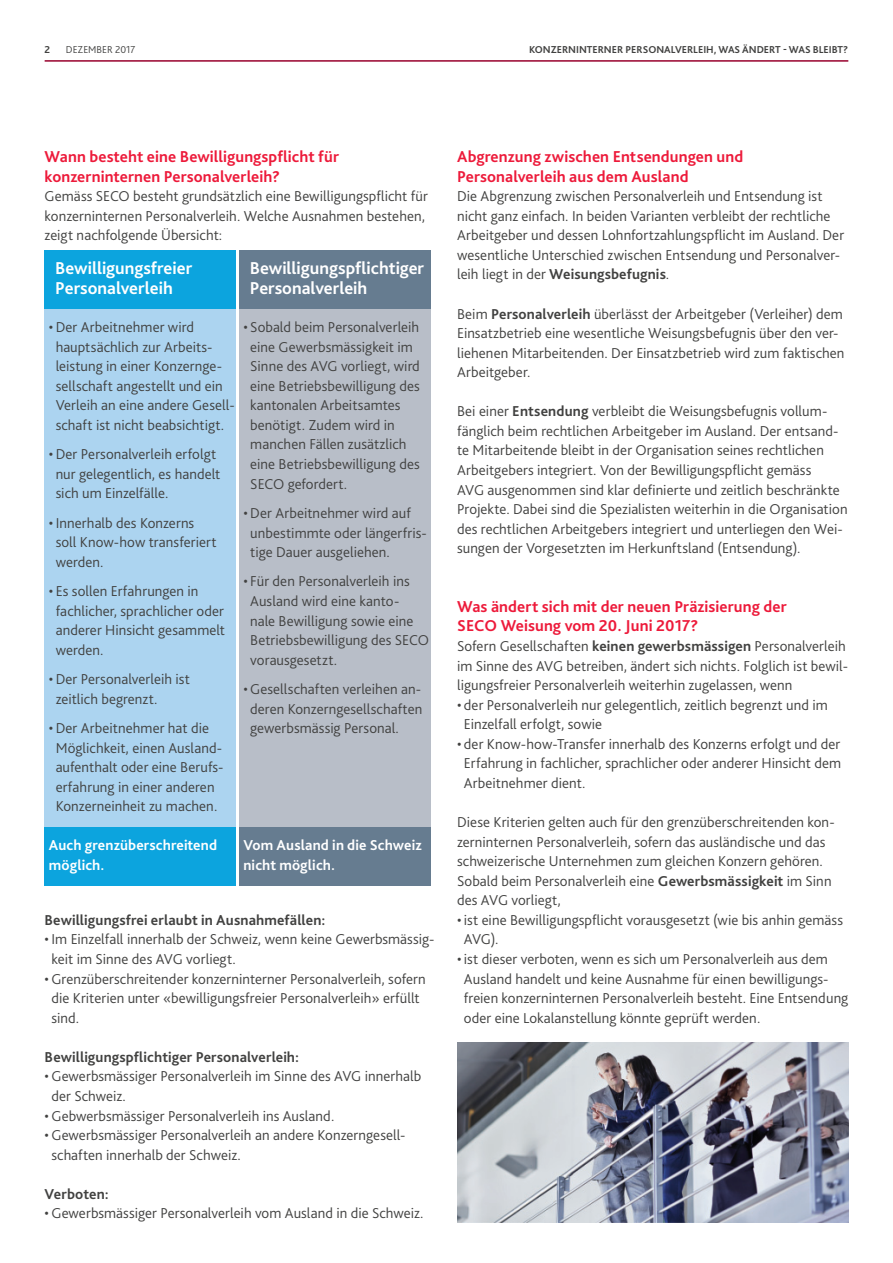
<style>
.page{position:relative;width:893px;height:1263px;background:#fff}
.page>*{position:absolute;margin:0;border:0;box-sizing:border-box;transform-origin:0 0}
.t1{font:700 18px/19.5px "Bliss Pro";color:#fff}
.t2{font:700 16.5px/19.5px "Bliss Pro";letter-spacing:.005em;color:#ed1a3a}
.t3{font:300 15px/19.5px "Bliss Pro";letter-spacing:.005em;color:#414140}
.t4{font:700 15px "Bliss Pro";letter-spacing:.005em;color:#414140}
.t5{font:700 15px/19.5px "Bliss Pro";letter-spacing:.01em;color:#fff}
.t6{font:700 10.5px "Bliss Pro";color:#414140}
.t7{font:300 10.5px "Bliss Pro";color:#414140}
.s1{font-weight:700}
</style>
<div class="page">
<div style="left:45px;top:827px;width:191px;height:59px;background:#0ca4de"></div>
<div style="left:45px;top:309px;width:191px;height:518px;background:#acd4f0"></div>
<hr style="left:45px;top:60px;width:803px;height:2px;background:#98012d">
<div style="left:45px;top:250px;width:191px;height:59px;background:#0ca4de"></div>
<div style="left:239px;top:827px;width:192px;height:59px;background:#667c90"></div>
<div style="left:239px;top:309px;width:192px;height:518px;background:#b8bec8"></div>
<div style="left:239px;top:250px;width:192px;height:59px;background:#667c90"></div>
<img style="left:457px;top:1042px;width:391px;height:181px">
<p class="t6" style="left:45px;top:45px;width:7px">2</p>
<p class="t7" style="left:66px;top:45px;width:71px">DEZEMBER 2017</p>
<p class="t6" style="left:529px;top:45px;width:321px">KONZERNINTERNER PERSONALVERLEIH, WAS ÄNDERT - WAS BLEIBT?</p>
<p class="t2" style="left:45px;top:148px;width:296px">Wann besteht eine Bewilligungspflicht für konzerninternen Personalverleih?</p>
<p class="t3" style="left:45px;top:188px;width:385px">Gemäss SECO besteht grundsätzlich eine Bewilligungspflicht für konzerninternen Personalverleih. Welche Ausnahmen bestehen, zeigt nachfolgende Übersicht:</p>
<p class="t1" style="left:55px;top:260px;width:139px">Bewilligungsfreier<br>Personalverleih</p>
<p class="t3" style="left:56px;top:319px;width:181px;text-indent:-7px">• Der Arbeitnehmer wird hauptsächlich zur Arbeits&shy;leistung in einer Konzernge&shy;sellschaft angestellt und ein<br>Verleih an eine andere Gesell&shy;schaft ist nicht beabsichtigt.</p>
<p class="t3" style="left:56px;top:446px;width:166px;text-indent:-7px">• Der Personalverleih erfolgt nur gelegentlich, es handelt sich um Einzelfälle.</p>
<p class="t3" style="left:56px;top:514px;width:162px;text-indent:-7px">• Innerhalb des Konzerns soll Know-how transferiert werden.</p>
<p class="t3" style="left:56px;top:583px;width:171px;text-indent:-7px">• Es sollen Erfahrungen in fachlicher, sprachlicher oder anderer Hinsicht gesammelt werden.</p>
<p class="t3" style="left:56px;top:671px;width:136px;text-indent:-7px">• Der Personalverleih ist zeitlich begrenzt.</p>
<p class="t3" style="left:56px;top:720px;width:169px;text-indent:-7px">• Der Arbeitnehmer hat die<br>Möglichkeit, einen Ausland&shy;aufenthalt oder eine Berufs&shy;erfahrung in einer anderen<br>Konzerneinheit zu machen.</p>
<p class="t5" style="left:49px;top:837px;width:170px">Auch grenzüberschreitend möglich.</p>
<p class="t1" style="left:250px;top:260px;width:176px">Bewilligungspflichtiger<br>Personalverleih</p>
<p class="t3" style="left:250px;top:319px;width:171px;text-indent:-7px">• Sobald beim Personalverleih eine Gewerbsmässigkeit im<br>Sinne des AVG vorliegt, wird eine Betriebsbewilligung des kantonalen Arbeitsamtes benötigt. Zudem wird in manchen Fällen zusätzlich eine Betriebsbewilligung des<br>SECO gefordert.</p>
<p class="t3" style="left:250px;top:505px;width:178px;text-indent:-7px">• Der Arbeitnehmer wird auf unbestimmte oder längerfris&shy;tige Dauer ausgeliehen.</p>
<p class="t3" style="left:250px;top:573px;width:180px;text-indent:-7px">• Für den Personalverleih ins<br>Ausland wird eine kanto-<br>nale Bewilligung sowie eine<br>Betriebsbewilligung des SECO vorausgesetzt.</p>
<p class="t3" style="left:250px;top:681px;width:174px;text-align:justify;text-indent:-7px">• Gesellschaften verleihen an&shy;deren Konzerngesellschaften gewerbsmässig Personal.</p>
<p class="t5" style="left:243px;top:837px;width:180px">Vom Ausland in die Schweiz nicht möglich.</p>
<p class="t4" style="left:45px;top:914px;width:282px">Bewilligungsfrei erlaubt in Ausnahmefällen:</p>
<p class="t3" style="left:51px;top:931px;width:385px;text-indent:-7px">• Im Einzelfall innerhalb der Schweiz, wenn keine Gewerbsmässig&shy;keit im Sinne des AVG vorliegt.</p>
<p class="t3" style="left:51px;top:970px;width:376px;text-indent:-7px">• Grenzüberschreitender konzerninterner Personalverleih, sofern die Kriterien unter «bewilligungsfreier Personalverleih» erfüllt sind.</p>
<p class="t4" style="left:45px;top:1051px;width:256px">Bewilligungspflichtiger Personalverleih:</p>
<p class="t3" style="left:51px;top:1068px;width:371px;text-indent:-7px">• Gewerbsmässiger Personalverleih im Sinne des AVG innerhalb der Schweiz.</p>
<p class="t3" style="left:45px;top:1107px;width:291px">• Gebwerbsmässiger Personalverleih ins Ausland.</p>
<p class="t3" style="left:51px;top:1127px;width:356px;text-indent:-7px">• Gewerbsmässiger Personalverleih an andere Konzerngesell&shy;schaften innerhalb der Schweiz.</p>
<p class="t4" style="left:45px;top:1188px;width:66px">Verboten:</p>
<p class="t3" style="left:45px;top:1205px;width:380px">• Gewerbsmässiger Personalverleih vom Ausland in die Schweiz.</p>
<p class="t2" style="left:457px;top:148px;width:288px">Abgrenzung zwischen Entsendungen und<br>Personalverleih aus dem Ausland</p>
<p class="t3" style="left:457px;top:188px;width:389px">Die Abgrenzung zwischen Personalverleih und Entsendung ist nicht ganz einfach. In beiden Varianten verbleibt der rechtliche Arbeitgeber und dessen Lohnfortzahlungspflicht im Ausland. Der wesentliche Unterschied zwischen Entsendung und Personalver&shy;leih liegt in der <span class="s1">Weisungsbefugnis</span>.</p>
<p class="t3" style="left:457px;top:305px;width:389px">Beim <span class="s1">Personalverleih</span> überlässt der Arbeitgeber (Verleiher) dem Einsatzbetrieb eine wesentliche Weisungsbefugnis über den ver&shy;liehenen Mitarbeitenden. Der Einsatzbetrieb wird zum faktischen Arbeitgeber.</p>
<p class="t3" style="left:457px;top:403px;width:392px">Bei einer <span class="s1">Entsendung</span> verbleibt die Weisungsbefugnis vollum&shy;fänglich beim rechtlichen Arbeitgeber im Ausland. Der entsand&shy;te Mitarbeitende bleibt in der Organisation seines rechtlichen Arbeitgebers integriert. Von der Bewilligungspflicht gemäss<br>AVG ausgenommen sind klar definierte und zeitlich beschränkte Projekte. Dabei sind die Spezialisten weiterhin in die Organisation des rechtlichen Arbeitgebers integriert und unterliegen den Wei&shy;sungen der Vorgesetzten im Herkunftsland (Entsendung).</p>
<p class="t2" style="left:457px;top:598px;width:331px">Was ändert sich mit der neuen Präzisierung der<br>SECO Weisung vom 20. Juni 2017?</p>
<p class="t3" style="left:457px;top:638px;width:393px">Sofern Gesellschaften <span class="s1">keinen gewerbsmässigen</span> Personalverleih im Sinne des AVG betreiben, ändert sich nichts. Folglich ist bewil&shy;ligungsfreier Personalverleih weiterhin zugelassen, wenn</p>
<p class="t3" style="left:464px;top:696px;width:365px;text-indent:-7px">• der Personalverleih nur gelegentlich, zeitlich begrenzt und im<br>Einzelfall erfolgt, sowie</p>
<p class="t3" style="left:464px;top:735px;width:379px;text-align:justify;text-indent:-7px">• der Know-how-Transfer innerhalb des Konzerns erfolgt und der Erfahrung in fachlicher, sprachlicher oder anderer Hinsicht dem Arbeitnehmer dient.</p>
<p class="t3" style="left:457px;top:814px;width:379px">Diese Kriterien gelten auch für den grenzüberschreitenden kon&shy;zerninternen Personalverleih, sofern das ausländische und das schweizerische Unternehmen zum gleichen Konzern gehören.<br>Sobald beim Personalverleih eine <span class="s1">Gewerbsmässigkeit</span> im Sinn des AVG vorliegt,</p>
<p class="t3" style="left:464px;top:911px;width:381px;text-indent:-7px">• ist eine Bewilligungspflicht vorausgesetzt (wie bis anhin gemäss<br>AVG).</p>
<p class="t3" style="left:464px;top:951px;width:386px;text-indent:-7px">• ist dieser verboten, wenn es sich um Personalverleih aus dem Ausland handelt und keine Ausnahme für einen bewilligungs&shy;freien konzerninternen Personalverleih besteht. Eine Entsendung oder eine Lokalanstellung könnte geprüft werden.</p>
</div>
